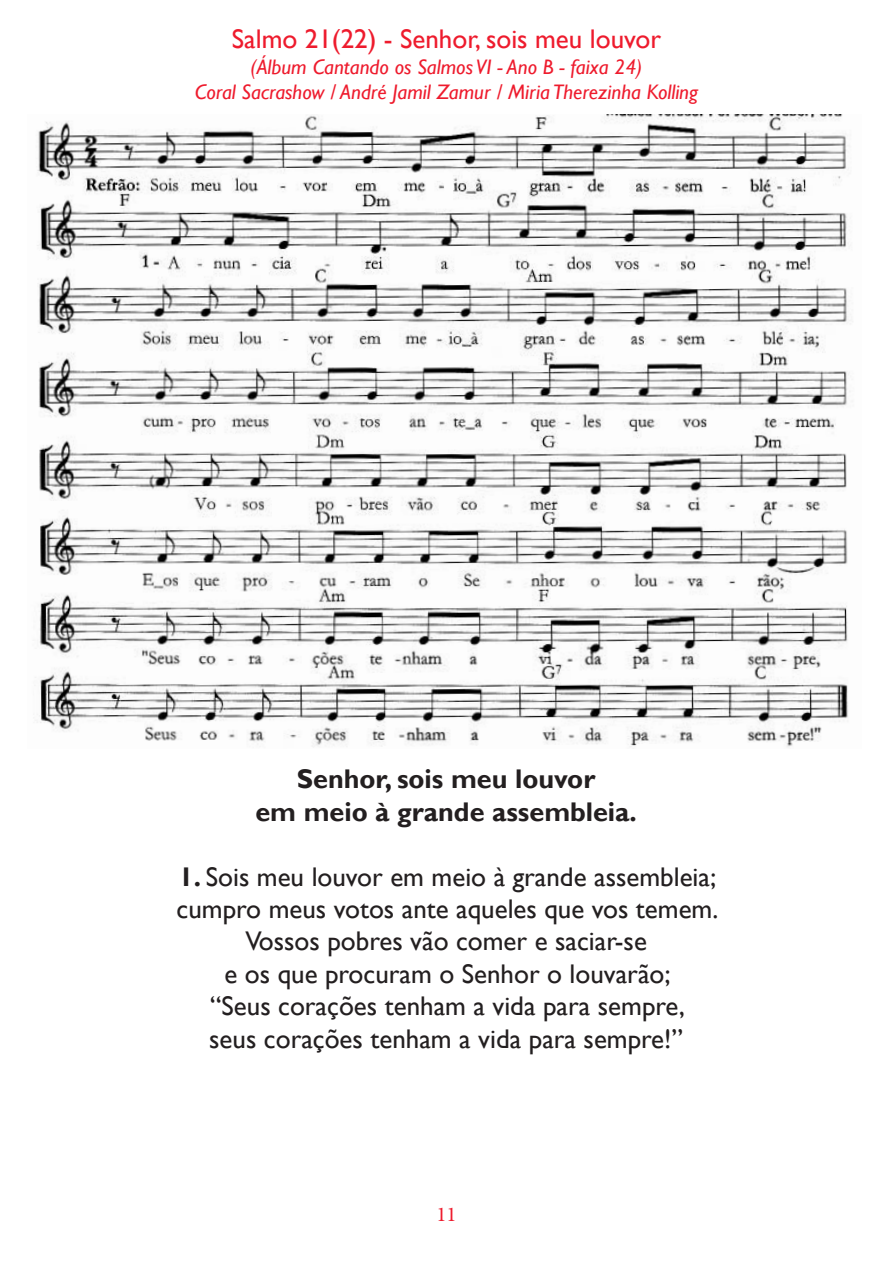
<style>
.page{position:relative;width:893px;height:1263px;background:#fff}
.page>*{position:absolute;margin:0;border:0;box-sizing:border-box;transform-origin:0 0}
.Música{font:27px/32.4px "Gill Sans";color:#231f20;text-align:center}
.Música-2{font:700 27px "Gill Sans";color:#231f20}
.NOME_DA_MÚSICA{font:27px "Gill Sans";color:#ee1b2d}
.itálico{font:italic 21px "Gill Sans";color:#ee1b2d}
.t1{font:21px "Minion Pro";color:#ee1b2d}
.s1{font-weight:700}
</style>
<div class="page">
<img style="left:35px;top:115px;width:818px;height:632px">
<p class="NOME_DA_MÚSICA" style="left:232px;top:24px;width:431px">Salmo 21(22) - Senhor, sois meu louvor</p>
<p class="itálico" style="left:251px;top:54px;width:393px">(Álbum Cantando os Salmos VI - Ano B - faixa 24)</p>
<p class="itálico" style="left:195px;top:79px;width:505px">Coral Sacrashow / André Jamil Zamur / Miria Therezinha Kolling</p>
<p class="Música-2" style="left:297px;top:763px;width:300px">Senhor, sois meu louvor</p>
<p class="Música-2" style="left:255px;top:795px;width:383px">em meio à grande assembleia.</p>
<p class="Música" style="left:177px;top:861px;width:543px"><span class="s1">1.</span> Sois meu louvor em meio à grande assembleia; cumpro meus votos ante aqueles que vos temem.<br>Vossos pobres vão comer e saciar-se<br>e os que procuram o Senhor o louvarão;<br>“Seus corações tenham a vida para sempre,<br>seus corações tenham a vida para sempre!”</p>
<p class="t1" style="left:436px;top:1200px;width:22px">11</p>
</div>
